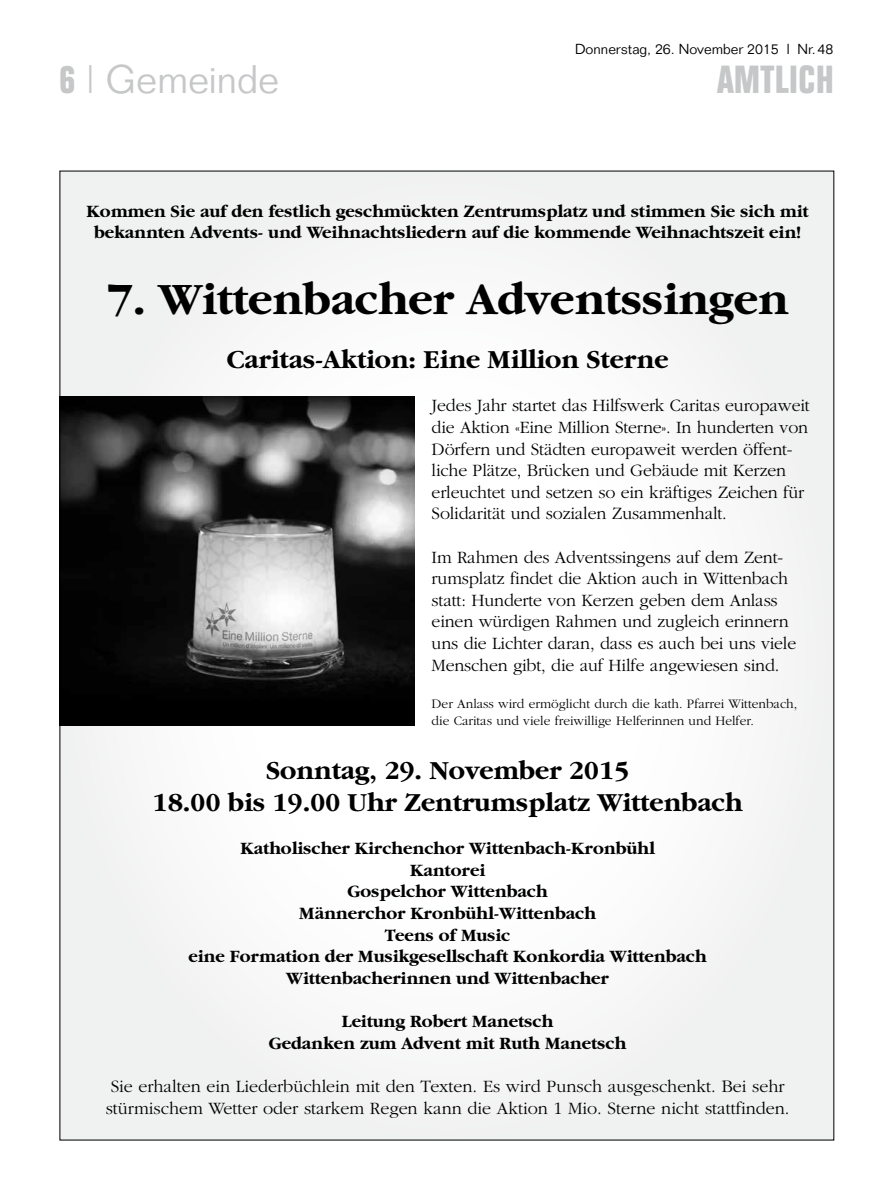
<style>
.page{position:relative;width:893px;height:1191px;background:#fff}
.page>*{position:absolute;margin:0;border:0;box-sizing:border-box;transform-origin:0 0}
.t1{font:700 46.5px "Garamond";color:#000}
.t2{font:300 39px "Folio";color:#c6c7c8}
.t3{font:700 39px "Folio Condensed BQ";letter-spacing:.025em;color:#c6c7c8}
.t4{font:700 27px/32.4px "Garamond";color:#000;text-align:center}
.t5{font:300 18px/21.6px "Garamond";letter-spacing:-.01em;color:#000}
.t6{font:700 18px/21.6px "Garamond";color:#000;text-align:center}
.t7{font:300 14.25px "Folio";color:#000}
.t8{font:300 13.5px/16.2px "Garamond";color:#000}
.s1{font-family:"Folio Condensed BQ";font-weight:700}
</style>
<div class="page">
<div style="left:60px;top:171px;width:774px;height:969px;background:#f7f7f7"></div>
<img style="left:62px;top:396px;width:353px;height:329px">
<h2 class="t2" style="left:60px;top:56px;width:221px"><span class="s1">6</span> | Gemeinde</h2>
<p class="t7" style="left:575px;top:40px;width:260px">Donnerstag, 26. November 2015 l Nr.48</p>
<h2 class="t3" style="left:717px;top:58px;width:118px">AMTLICH</h2>
<p class="t6" style="left:87px;top:200px;width:723px">Kommen Sie auf den festlich geschmückten Zentrumsplatz und stimmen Sie sich mit bekannten Advents- und Weihnachtsliedern auf die kommende Weihnachtszeit ein!</p>
<h1 class="t1" style="left:107px;top:275px;width:683px">7. Wittenbacher Adventssingen</h1>
<h3 class="t4" style="left:227px;top:343px;width:443px">Caritas-Aktion: Eine Million Sterne</h3>
<p class="t5" style="left:432px;top:395px;width:380px">Jedes Jahr startet das Hilfswerk Caritas europaweit die Aktion «Eine Million Sterne». In hunderten von Dörfern und Städten europaweit werden öffent&shy;liche Plätze, Brücken und Gebäude mit Kerzen erleuchtet und setzen so ein kräftiges Zeichen für Solidarität und sozialen Zusammenhalt.</p>
<p class="t5" style="left:432px;top:546px;width:366px">Im Rahmen des Adventssingens auf dem Zent&shy;rumsplatz findet die Aktion auch in Wittenbach statt: Hunderte von Kerzen geben dem Anlass einen würdigen Rahmen und zugleich erinnern uns die Lichter daran, dass es auch bei uns viele Menschen gibt, die auf Hilfe angewiesen sind.</p>
<p class="t8" style="left:432px;top:696px;width:367px">Der Anlass wird ermöglicht durch die kath. Pfarrei Wittenbach, die Caritas und viele freiwillige Helferinnen und Helfer.</p>
<h3 class="t4" style="left:153px;top:754px;width:591px">Sonntag, 29. November 2015<br>18.00 bis 19.00 Uhr Zentrumsplatz Wittenbach</h3>
<p class="t6" style="left:189px;top:838px;width:520px">Katholischer Kirchenchor Wittenbach-Kronbühl<br>Kantorei<br>Gospelchor Wittenbach<br>Männerchor Kronbühl-Wittenbach<br>Teens of Music<br>eine Formation der Musikgesellschaft Konkordia Wittenbach<br>Wittenbacherinnen und Wittenbacher</p>
<p class="t6" style="left:269px;top:1010px;width:359px">Leitung Robert Manetsch<br>Gedanken zum Advent mit Ruth Manetsch</p>
<p class="t5" style="left:106px;top:1075px;width:685px">Sie erhalten ein Liederbüchlein mit den Texten. Es wird Punsch ausgeschenkt. Bei sehr stürmischem Wetter oder starkem Regen kann die Aktion 1 Mio. Sterne nicht stattfinden.</p>
</div>
